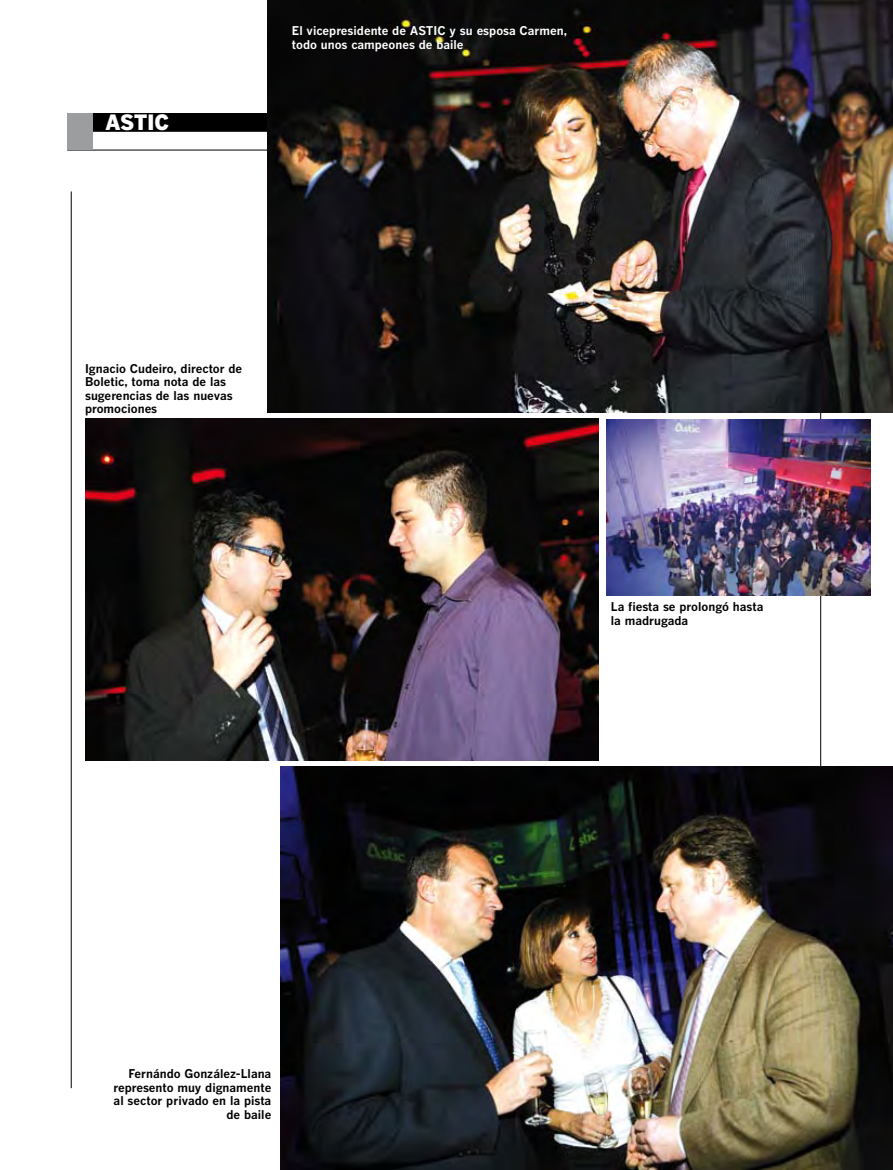
<style>
.page{position:relative;width:893px;height:1170px;background:#fff}
.page>*{position:absolute;margin:0;border:0;box-sizing:border-box;transform-origin:0 0}
.t1{font:900 21px "Benton Gothic";color:#fff}
.t2{font:700 12px/13.5px "Benton Gothic";color:#000}
.t3{font:700 12px/13.5px "Benton Gothic";color:#fff}
</style>
<div class="page">
<hr style="left:71px;top:191px;width:1px;height:896px;background:#000">
<hr style="left:820px;top:191px;width:1px;height:896px;background:#000">
<div style="left:68px;top:131px;width:485px;height:19px;border:1px solid #000"></div>
<div style="left:67px;top:113px;width:750px;height:18px;background:#000"></div>
<div style="left:67px;top:113px;width:26px;height:37px;background:#9c9d9f"></div>
<img style="left:268px;top:0;width:625px;height:412px">
<img style="left:85px;top:419px;width:513px;height:342px">
<img style="left:281px;top:766px;width:612px;height:403px">
<img style="left:607px;top:419px;width:263px;height:176px">
<h1 class="t1" style="left:105px;top:109px;width:64px">ASTIC</h1>
<p class="t3" style="left:292px;top:24px;width:277px">El vicepresidente de ASTIC y su esposa Carmen, todo unos campeones de baile</p>
<p class="t2" style="left:85px;top:361px;width:159px">Ignacio Cudeiro, director de<br>Boletic, toma nota de las sugerencias de las nuevas promociones</p>
<p class="t2" style="left:611px;top:600px;width:154px">La fiesta se prolongó hasta la madrugada</p>
<p class="t2" style="left:113px;top:1066px;width:159px;text-align:right">Fernándo González-Llana represento muy dignamente al sector privado en la pista de baile</p>
</div>
